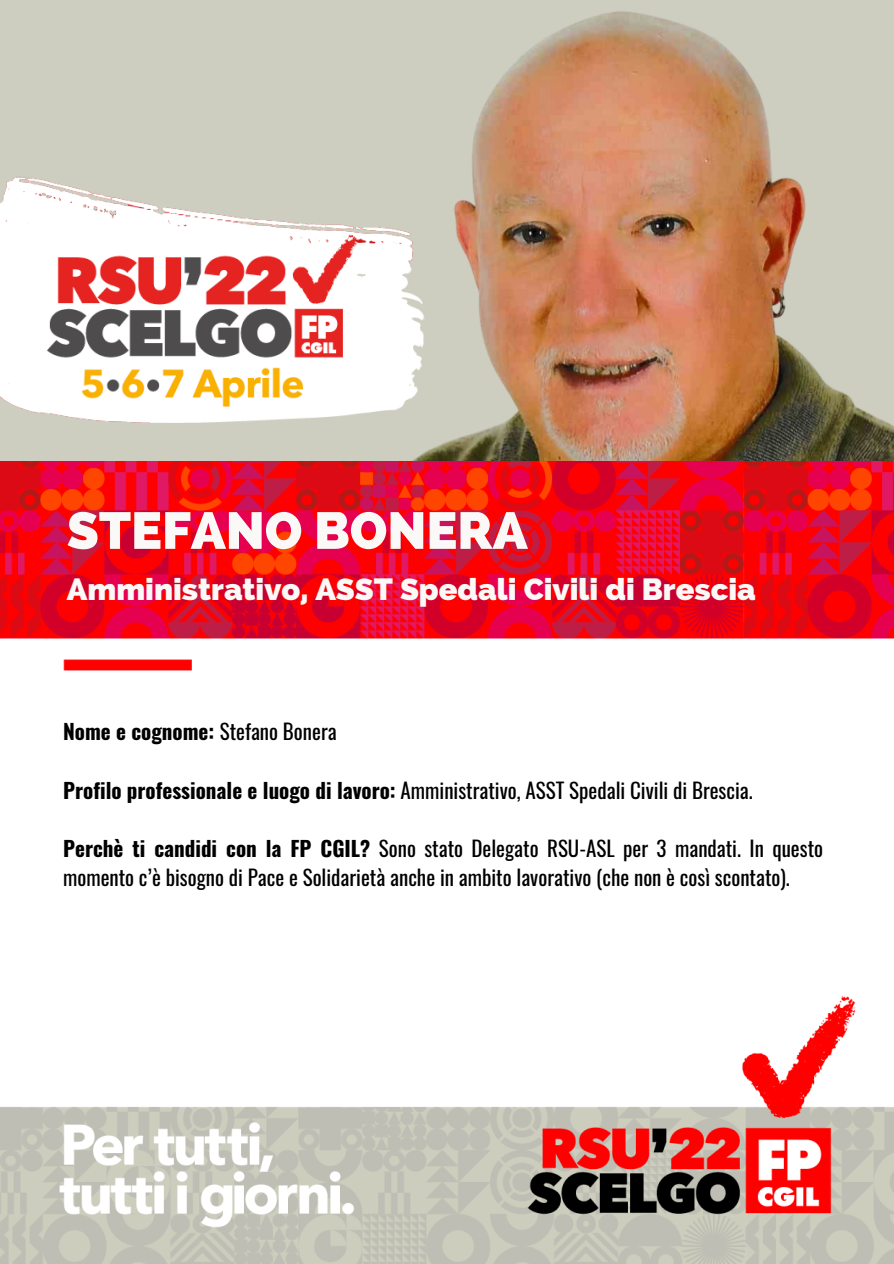
<style>
.page{position:relative;width:894px;height:1264px;background:#fff}
.page>*{position:absolute;margin:0;border:0;box-sizing:border-box;transform-origin:0 0}
.t1{font:800 51.75px "Raleway";color:#faf9f8}
.t2{font:800 30.75px "Raleway";color:#faf9f8}
.t3{font:21px/29.2px "Oswald";color:#000}
.t4{font:700 21px "Oswald";color:#000}
.s1{font-weight:400}
.s2{font-weight:700}
</style>
<div class="page">
<div style="left:0;top:0;width:893px;height:492px;background:#cecec0"></div>
<img style="left:464px;top:11px;width:429px;height:450px">
<img style="left:0;top:461px;width:893px;height:802px">
<img style="left:0;top:176px;width:464px;height:285px">
<p class="t1" style="left:67px;top:500px;width:462px">STEFANO BONERA</p>
<p class="t2" style="left:67px;top:570px;width:690px">Amministrativo, ASST Spedali Civili di Brescia</p>
<p class="t4" style="left:63px;top:715px;width:275px">Nome e cognome: <span class="s1">Stefano Bonera</span></p>
<p class="t3" style="left:63px;top:774px;width:691px"><span class="s2">Profilo professionale e luogo di lavoro:</span> Amministrativo, ASST Spedali Civili di Brescia.</p>
<p class="t3" style="left:63px;top:833px;width:761px"><span class="s2">Perchè ti candidi con la FP CGIL?</span> Sono stato Delegato RSU-ASL per 3 mandati. In questo momento c’è bisogno di Pace e Solidarietà anche in ambito lavorativo (che non è così scontato).</p>
</div>
